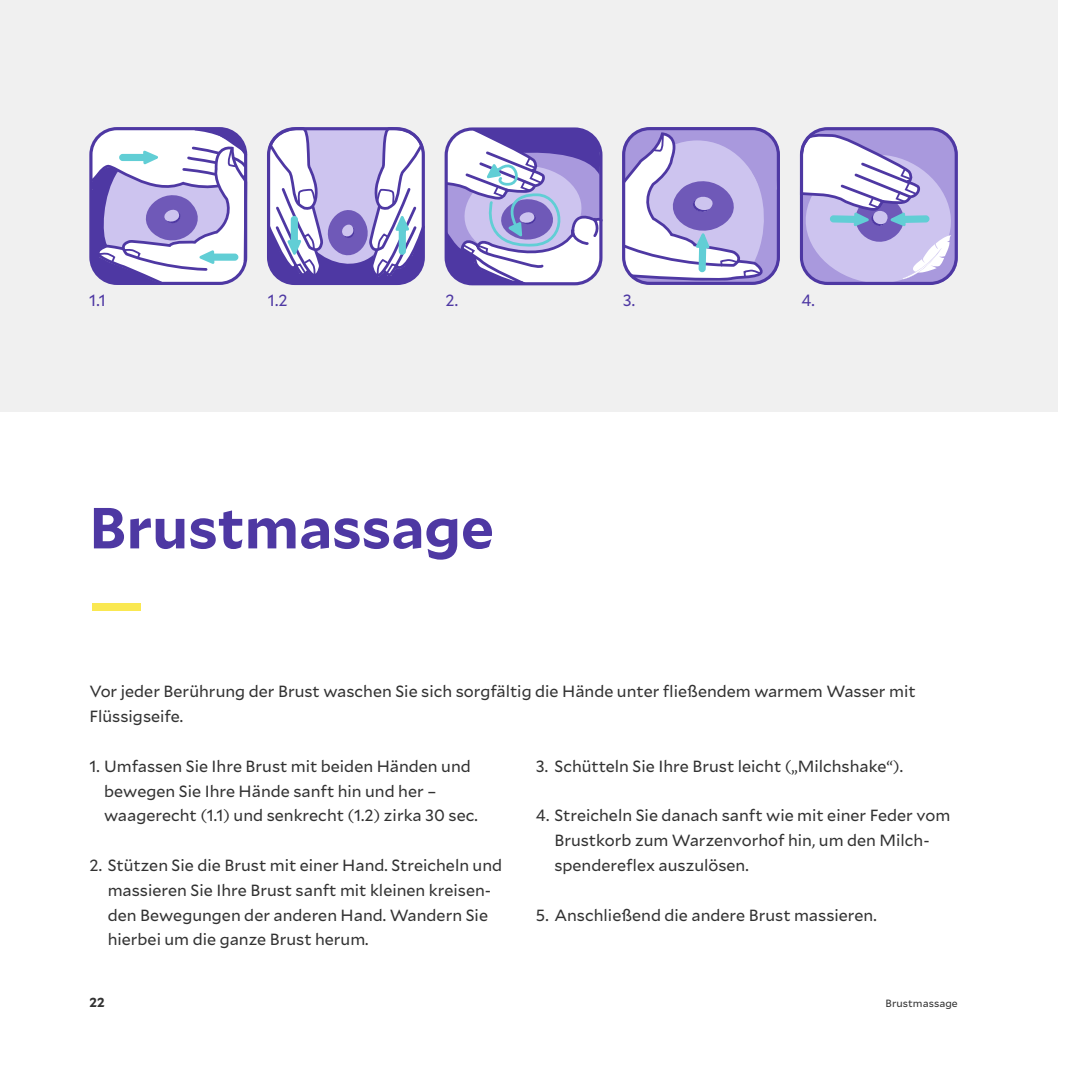
<style>
.page{position:relative;width:1072px;height:1072px;background:#fff}
.page>*{position:absolute;margin:0;border:0;box-sizing:border-box;transform-origin:0 0}
.t1{font:700 57.75px "Mallory";color:#4e38a3}
.t2{font:700 57.75px "Mallory";color:#fae851}
.t3{font:16.1px/24.8px "Mallory";color:#323232}
.t4{font:16.1px "Mallory";color:#4e38a3}
.t5{font:700 13.12px "Mallory";color:#323232}
.t6{font:10.5px "Mallory";letter-spacing:.005em;color:#323232}
</style>
<div class="page">
<div style="left:0;top:0;width:1057px;height:412px;background:#f0f0f0"></div>
<svg style="left:93px;top:131px;width:154px;height:150px"></svg>
<div style="left:119px;top:154px;width:32px;height:7px;border:3px solid #61ced5;border-radius:2px"></div>
<div style="left:89px;top:127px;width:158px;height:158px;border:3px solid #4e38a3;border-radius:26px"></div>
<svg style="left:271px;top:131px;width:150px;height:150px"></svg>
<div style="left:399px;top:223px;width:7px;height:32px;border:3px solid #61ced5;border-radius:2px"></div>
<div style="left:267px;top:127px;width:158px;height:158px;border:3px solid #4e38a3;border-radius:26px"></div>
<svg style="left:448px;top:131px;width:154px;height:154px"></svg>
<div style="left:444px;top:127px;width:158px;height:158px;border:3px solid #4e38a3;border-radius:26px"></div>
<svg style="left:626px;top:131px;width:150px;height:150px"></svg>
<div style="left:622px;top:127px;width:158px;height:158px;border:3px solid #4e38a3;border-radius:26px"></div>
<svg style="left:800px;top:127px;width:157px;height:158px"></svg>
<div style="left:800px;top:127px;width:157px;height:158px;border:3px solid #4e38a3;border-radius:26px"></div>
<p class="t4" style="left:89px;top:289px;width:18px">1.1</p>
<p class="t4" style="left:268px;top:289px;width:21px">1.2</p>
<p class="t4" style="left:445px;top:289px;width:14px">2.</p>
<p class="t4" style="left:623px;top:289px;width:14px">3.</p>
<p class="t4" style="left:801px;top:289px;width:15px">4.</p>
<h1 class="t1" style="left:89px;top:484px;width:406px">Brustmassage</h1>
<h1 class="t2" style="left:89px;top:559px;width:56px">—</h1>
<p class="t3" style="left:89px;top:678px;width:827px">Vor jeder Berührung der Brust waschen Sie sich sorgfältig die Hände unter fließendem warmem Wasser mit<br>Flüssigseife.</p>
<p class="t3" style="left:104px;top:752px;width:375px;text-indent:-15px">1. Umfassen Sie Ihre Brust mit beiden Händen und bewegen Sie Ihre Hände sanft hin und her – waagerecht (1.1) und senkrecht (1.2) zirka 30 sec.</p>
<p class="t3" style="left:108px;top:852px;width:396px;text-indent:-18px">2. Stützen Sie die Brust mit einer Hand. Streicheln und massieren Sie Ihre Brust sanft mit kleinen kreisen&shy;den Bewegungen der anderen Hand. Wandern Sie hierbei um die ganze Brust herum.</p>
<p class="t3" style="left:536px;top:752px;width:368px">3. Schütteln Sie Ihre Brust leicht („Milchshake“).</p>
<p class="t3" style="left:554px;top:802px;width:397px;text-indent:-18px">4. Streicheln Sie danach sanft wie mit einer Feder vom<br>Brustkorb zum Warzenvorhof hin, um den Milch&shy;spendereflex auszulösen.</p>
<p class="t3" style="left:536px;top:901px;width:342px">5. Anschließend die andere Brust massieren.</p>
<p class="t5" style="left:89px;top:992px;width:17px">22</p>
<p class="t6" style="left:885px;top:996px;width:74px">Brustmassage</p>
</div>
